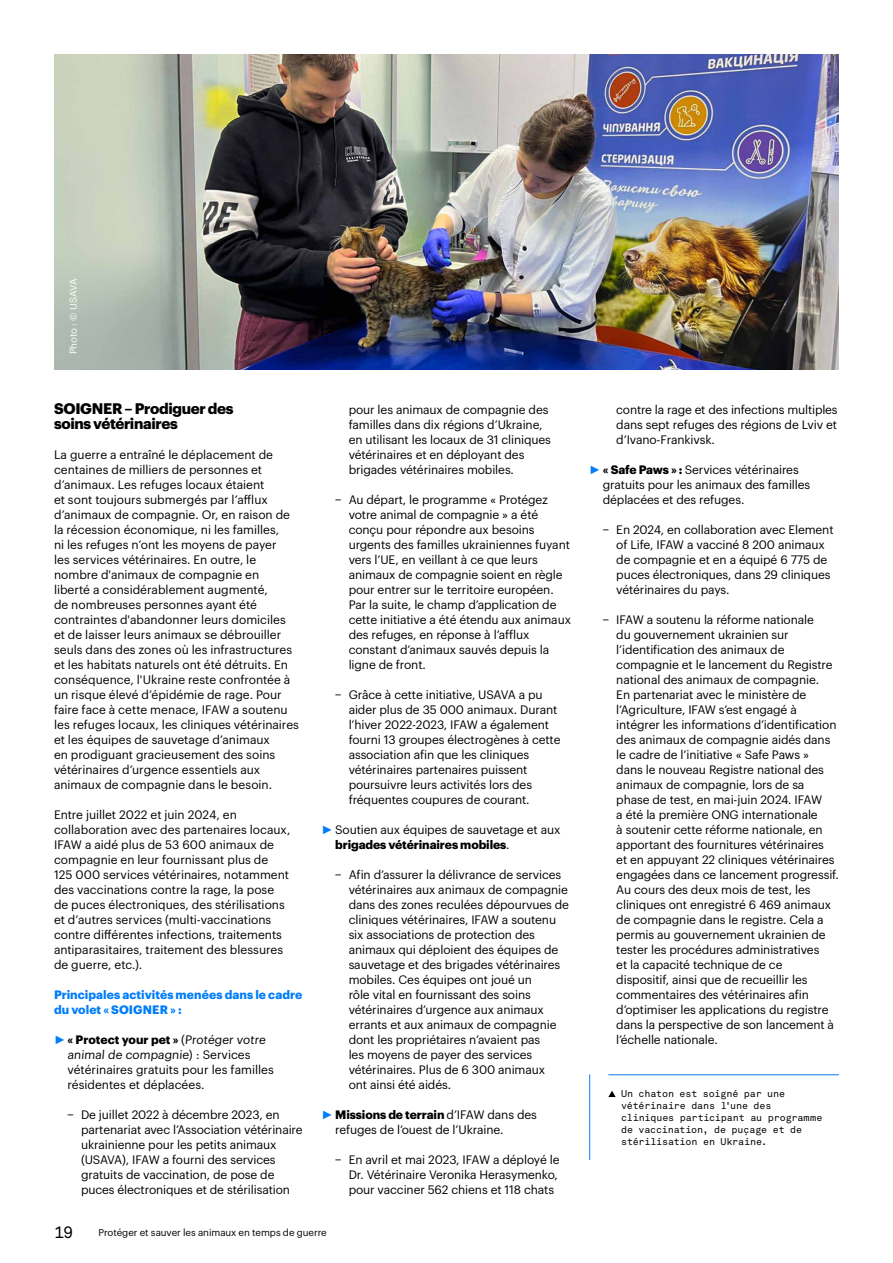
<style>
.page{position:relative;width:893px;height:1263px;background:#fff}
.page>*{position:absolute;margin:0;border:0;box-sizing:border-box;transform-origin:0 0}
.t1{font:16.5px "Akkurat Mono Pro";color:#000}
.t2{font:700 15px/15px "Graphik";letter-spacing:-.02em;color:#000}
.t3{font:12px/15px "Graphik";letter-spacing:-.01em;color:#000}
.t4{font:700 12px/15px "Graphik";letter-spacing:.005em;color:#007dfa}
.t5{font:9.75px/12px "Akkurat Mono Pro";letter-spacing:-.015em;color:#000}
.t6{font:9.75px "Graphik";letter-spacing:-.005em;color:#000}
.t7{font:9.75px "Graphik";letter-spacing:-.01em;color:#fff}
.s1{font-family:"Arial";color:#007dfa}
.s2{font-weight:700}
</style>
<div class="page">
<img style="left:54px;top:54px;width:785px;height:315px">
<hr style="left:589px;top:1074px;width:1px;height:86px;background:#007dfa">
<hr style="left:608px;top:1074px;width:231px;height:1px;background:#007dfa">
<svg style="left:608px;top:1091px;width:8px;height:6px"></svg>
<p class="t7" style="left:66px;top:354px;width:77px;rotate:-90deg">Photo : © USAVA</p>
<p class="t2" style="left:54px;top:400px;width:181px">SOIGNER – Prodiguer des soins vétérinaires</p>
<p class="t3" style="left:54px;top:446px;width:246px">La guerre a entraîné le déplacement de centaines de milliers de personnes et d’animaux. Les refuges locaux étaient<br>et sont toujours submergés par l’afflux d’animaux de compagnie. Or, en raison de la récession économique, ni les familles,<br>ni les refuges n’ont les moyens de payer<br>les services vétérinaires. En outre, le nombre d'animaux de compagnie en<br>liberté a considérablement augmenté,<br>de nombreuses personnes ayant été contraintes d'abandonner leurs domiciles et de laisser leurs animaux se débrouiller seuls dans des zones où les infrastructures et les habitats naturels ont été détruits. En conséquence, l'Ukraine reste confrontée à un risque élevé d’épidémie de rage. Pour faire face à cette menace, IFAW a soutenu les refuges locaux, les cliniques vétérinaires et les équipes de sauvetage d’animaux<br>en prodiguant gracieusement des soins vétérinaires d’urgence essentiels aux animaux de compagnie dans le besoin.</p>
<p class="t3" style="left:54px;top:806px;width:238px">Entre juillet 2022 et juin 2024, en collaboration avec des partenaires locaux, IFAW a aidé plus de 53 600 animaux de compagnie en leur fournissant plus de<br>125 000 services vétérinaires, notamment des vaccinations contre la rage, la pose de puces électroniques, des stérilisations et d’autres services (multi-vaccinations contre différentes infections, traitements antiparasitaires, traitement des blessures de guerre, etc.).</p>
<p class="t4" style="left:54px;top:986px;width:250px">Principales activités menées dans le cadre du volet « SOIGNER » :</p>
<p class="t3" style="left:67px;top:1031px;width:208px;text-indent:-13px"><span class="s1">►</span><span class="s2">« Protect your pet »</span> (Protéger votre animal de compagnie) : Services vétérinaires gratuits pour les familles résidentes et déplacées.</p>
<p class="t3" style="left:81px;top:1106px;width:223px;text-indent:-14px">− De juillet 2022 à décembre 2023, en partenariat avec l’Association vétérinaire ukrainienne pour les petits animaux (USAVA), IFAW a fourni des services gratuits de vaccination, de pose de puces électroniques et de stérilisation</p>
<p class="t3" style="left:349px;top:401px;width:204px">pour les animaux de compagnie des familles dans dix régions d’Ukraine, en utilisant les locaux de 31 cliniques vétérinaires et en déployant des brigades vétérinaires mobiles.</p>
<p class="t3" style="left:349px;top:491px;width:224px;text-indent:-14px">− Au départ, le programme « Protégez votre animal de compagnie » a été conçu pour répondre aux besoins urgents des familles ukrainiennes fuyant vers l’UE, en veillant à ce que leurs animaux de compagnie soient en règle pour entrer sur le territoire européen.<br>Par la suite, le champ d’application de cette initiative a été étendu aux animaux des refuges, en réponse à l’afflux constant d’animaux sauvés depuis la ligne de front.</p>
<p class="t3" style="left:349px;top:686px;width:213px;text-indent:-14px">− Grâce à cette initiative, USAVA a pu aider plus de 35 000 animaux. Durant l’hiver 2022-2023, IFAW a également fourni 13 groupes électrogènes à cette association afin que les cliniques vétérinaires partenaires puissent poursuivre leurs activités lors des fréquentes coupures de courant.</p>
<p class="t3" style="left:335px;top:821px;width:227px;text-indent:-14px"><span class="s1">►</span>Soutien aux équipes de sauvetage et aux <span class="s2">brigades vétérinaires mobiles</span>.</p>
<p class="t3" style="left:349px;top:866px;width:222px;text-indent:-14px">− Afin d’assurer la délivrance de services vétérinaires aux animaux de compagnie dans des zones reculées dépourvues de cliniques vétérinaires, IFAW a soutenu six associations de protection des animaux qui déploient des équipes de sauvetage et des brigades vétérinaires mobiles. Ces équipes ont joué un<br>rôle vital en fournissant des soins vétérinaires d’urgence aux animaux errants et aux animaux de compagnie dont les propriétaires n’avaient pas<br>les moyens de payer des services vétérinaires. Plus de 6 300 animaux<br>ont ainsi été aidés.</p>
<p class="t3" style="left:335px;top:1106px;width:203px;text-indent:-14px"><span class="s1">►</span><span class="s2">Missions de terrain</span> d’IFAW dans des refuges de l’ouest de l’Ukraine.</p>
<p class="t3" style="left:349px;top:1151px;width:212px;text-indent:-14px">− En avril et mai 2023, IFAW a déployé le<br>Dr. Vétérinaire Veronika Herasymenko, pour vacciner 562 chiens et 118 chats</p>
<h1 class="t1" style="left:54px;top:1222px;width:21px">19</h1>
<p class="t6" style="left:98px;top:1225px;width:230px">Protéger et sauver les animaux en temps de guerre</p>
<p class="t3" style="left:616px;top:401px;width:223px;text-align:justify">contre la rage et des infections multiples dans sept refuges des régions de Lviv et d’Ivano-Frankivsk.</p>
<p class="t3" style="left:603px;top:461px;width:209px;text-indent:-14px"><span class="s1">►</span><span class="s2">« Safe Paws » :</span> Services vétérinaires gratuits pour les animaux des familles déplacées et des refuges.</p>
<p class="t3" style="left:616px;top:521px;width:219px;text-indent:-13px">− En 2024, en collaboration avec Element of Life, IFAW a vacciné 8 200 animaux de compagnie et en a équipé 6 775 de puces électroniques, dans 29 cliniques vétérinaires du pays.</p>
<p class="t3" style="left:616px;top:611px;width:224px;text-indent:-14px">− IFAW a soutenu la réforme nationale<br>du gouvernement ukrainien sur l’identification des animaux de compagnie et le lancement du Registre national des animaux de compagnie.<br>En partenariat avec le ministère de l’Agriculture, IFAW s’est engagé à intégrer les informations d’identification des animaux de compagnie aidés dans le cadre de l’initiative « Safe Paws »<br>dans le nouveau Registre national des animaux de compagnie, lors de sa phase de test, en mai-juin 2024. IFAW<br>a été la première ONG internationale<br>à soutenir cette réforme nationale, en apportant des fournitures vétérinaires<br>et en appuyant 22 cliniques vétérinaires engagées dans ce lancement progressif.<br>Au cours des deux mois de test, les cliniques ont enregistré 6 469 animaux de compagnie dans le registre. Cela a permis au gouvernement ukrainien de tester les procédures administratives<br>et la capacité technique de ce<br>dispositif, ainsi que de recueillir les commentaires des vétérinaires afin d’optimiser les applications du registre dans la perspective de son lancement à l’échelle nationale.</p>
<p class="t5" style="left:621px;top:1088px;width:203px">Un chaton est soigné par une vétérinaire dans l'une des cliniques participant au programme de vaccination, de puçage et de stérilisation en Ukraine.</p>
</div>
